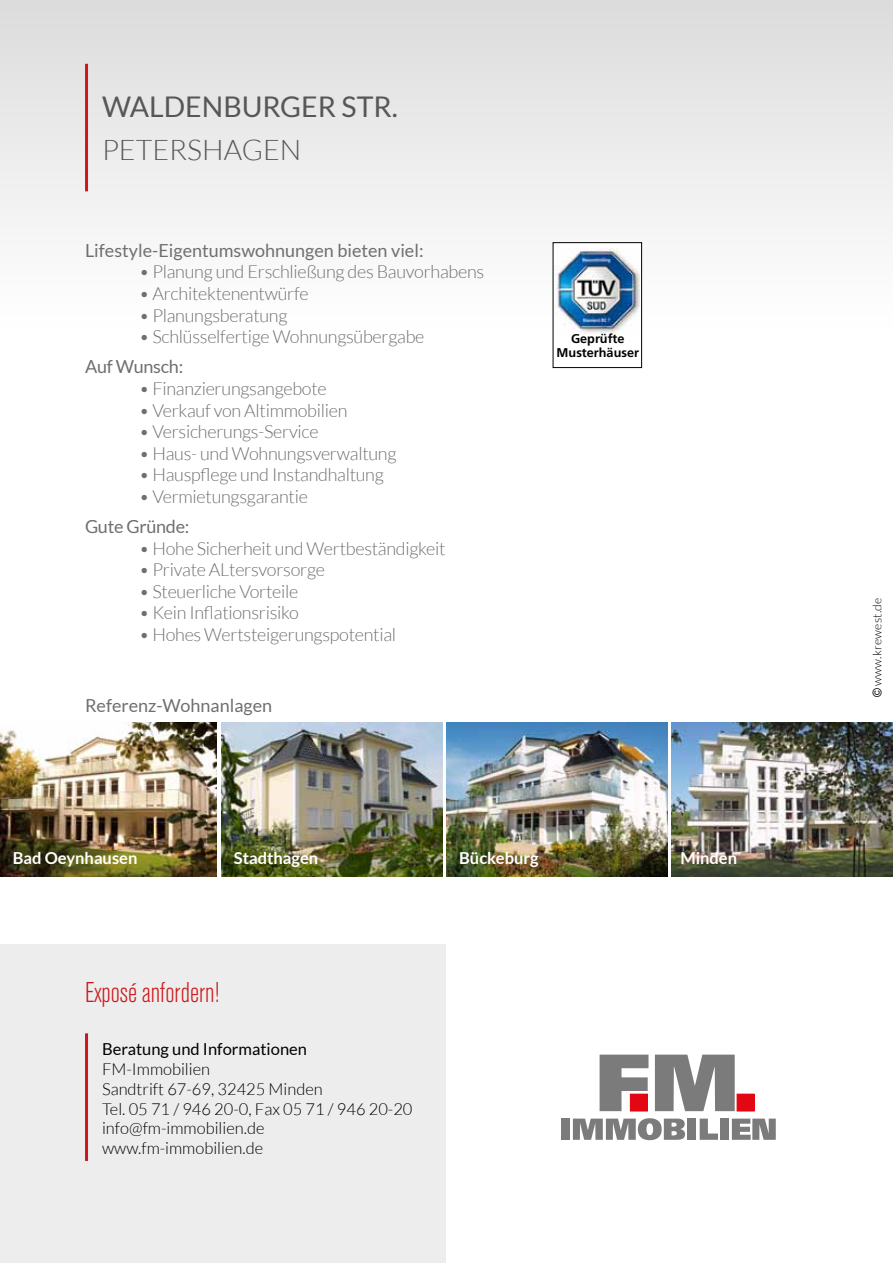
<style>
.page{position:relative;width:893px;height:1263px;background:#fff}
.page>*{position:absolute;margin:0;border:0;box-sizing:border-box;transform-origin:0 0}
.t1{font:30px "Accius T Ligh Cond";color:#cd171a}
.t2{font:28.5px "Lato";color:#575756}
.t3{font:300 28.5px "Lato";color:#575756}
.t4{font:300 18px "Lato";letter-spacing:-.015em;color:#706f6f}
.t5{font:18px "Lato";color:#706f6f}
.t6{font:300 16.5px/19.8px "Lato";color:#000}
.t7{font:700 16.5px "Lato";color:#fff}
.t8{font:16.5px "Lato";color:#000}
.t9{font:700 12.6px/13.6px "Frutiger";color:#000;text-align:center}
.t10{font:300 12px "Lato";letter-spacing:.02em;color:#000}
.s1{font-family:"Arial";font-weight:400}
</style>
<div class="page">
<div style="left:0;top:0;width:893px;height:327px;background:linear-gradient(to bottom,#dcdcdc,#fff)"></div>
<div style="left:0;top:944px;width:446px;height:319px;background:#ededed"></div>
<svg style="left:600px;top:1054px;width:48px;height:57px"></svg>
<svg style="left:655px;top:1054px;width:80px;height:57px"></svg>
<div style="left:630px;top:1094px;width:17px;height:17px;background:#e30613"></div>
<div style="left:630px;top:1094px;width:18px;height:17px;border:1px solid #e30613"></div>
<div style="left:737px;top:1094px;width:17px;height:17px;background:#e30613"></div>
<div style="left:737px;top:1094px;width:18px;height:17px;border:1px solid #e30613"></div>
<div style="left:561px;top:1118px;width:8px;height:22px;background:#7c7b7b"></div>
<svg style="left:573px;top:1118px;width:112px;height:22px"></svg>
<div style="left:688px;top:1118px;width:8px;height:22px;background:#7c7b7b"></div>
<svg style="left:700px;top:1118px;width:18px;height:22px"></svg>
<div style="left:720px;top:1118px;width:8px;height:22px;background:#7c7b7b"></div>
<svg style="left:732px;top:1118px;width:44px;height:22px"></svg>
<hr style="left:85px;top:1033px;width:3px;height:128px;background:#cd171a">
<hr style="left:85px;top:64px;width:3px;height:127px;background:#cd171a">
<div style="left:553px;top:243px;width:89px;height:125px;background:#fff"></div>
<div style="left:553px;top:242px;width:89px;height:126px;border:1px solid #000"></div>
<img style="left:554px;top:248px;width:86px;height:87px">
<img style="left:0;top:723px;width:217px;height:153px">
<img style="left:221px;top:723px;width:221px;height:153px">
<img style="left:446px;top:723px;width:222px;height:153px">
<img style="left:672px;top:723px;width:221px;height:153px">
<h2 class="t2" style="left:102px;top:90px;width:297px">Waldenburger Str.</h2>
<h2 class="t3" style="left:102px;top:134px;width:201px">Pete rshage n</h2>
<p class="t5" style="left:85px;top:240px;width:340px">Lifestyle-Eigentumswohnungen bieten viel:</p>
<p class="t4" style="left:139px;top:262px;width:347px">• Planung und Erschließung des Bauvorhabens</p>
<p class="t4" style="left:139px;top:284px;width:171px">• Architektenentwürfe</p>
<p class="t4" style="left:139px;top:306px;width:150px">• Planungsberatung</p>
<p class="t4" style="left:139px;top:327px;width:287px">• Schlüsselfertige Wohnungsübergabe</p>
<p class="t5" style="left:85px;top:357px;width:100px">Auf Wunsch:</p>
<p class="t4" style="left:139px;top:379px;width:189px">• Finanzierungsangebote</p>
<p class="t4" style="left:139px;top:400px;width:210px">• Verkauf von Altimmobilien</p>
<p class="t4" style="left:139px;top:422px;width:181px">• Versicherungs-Service</p>
<p class="t4" style="left:139px;top:444px;width:259px">• Haus- und Wohnungsverwaltung</p>
<p class="t4" style="left:139px;top:465px;width:246px">• Hauspflege und Instandhaltung</p>
<p class="t4" style="left:139px;top:487px;width:170px">• Vermietungsgarantie</p>
<p class="t5" style="left:85px;top:516px;width:106px">Gute Gründe:</p>
<p class="t4" style="left:139px;top:538px;width:308px">• Hohe Sicherheit und Wertbeständigkeit</p>
<p class="t4" style="left:139px;top:560px;width:188px">• Private ALtersvorsorge</p>
<p class="t4" style="left:139px;top:582px;width:161px">• Steuerliche Vorteile</p>
<p class="t4" style="left:139px;top:603px;width:161px">• Kein Inflationsrisiko</p>
<p class="t4" style="left:139px;top:625px;width:259px">• Hohes Wertsteigerungspotential</p>
<p class="t5" style="left:85px;top:695px;width:189px">Referenz-Wohnanlagen</p>
<p class="t9" style="left:557px;top:332px;width:84px">Geprüfte<br>Musterhäuser</p>
<p class="t7" style="left:13px;top:848px;width:126px">Bad Oeynhausen</p>
<p class="t7" style="left:234px;top:848px;width:86px">Stadthagen</p>
<p class="t7" style="left:459px;top:848px;width:81px">Bückeburg</p>
<p class="t7" style="left:680px;top:848px;width:58px">Minden</p>
<h1 class="t1" style="left:85px;top:976px;width:136px">Exposé anfordern!</h1>
<p class="t8" style="left:102px;top:1040px;width:206px">Beratung und Informationen</p>
<p class="t6" style="left:102px;top:1059px;width:312px">FM-Immobilien<br>Sandtrift 67-69, 32425 Minden<br>Tel. 05 71 / 946 20-0, Fax 05 71 / 946 20-20 info@fm-immobilien.de www.fm-immobilien.de</p>
<p class="t10" style="left:871px;top:697px;width:101px;rotate:-90deg"><span class="s1">©</span> www.krewest.de</p>
</div>
